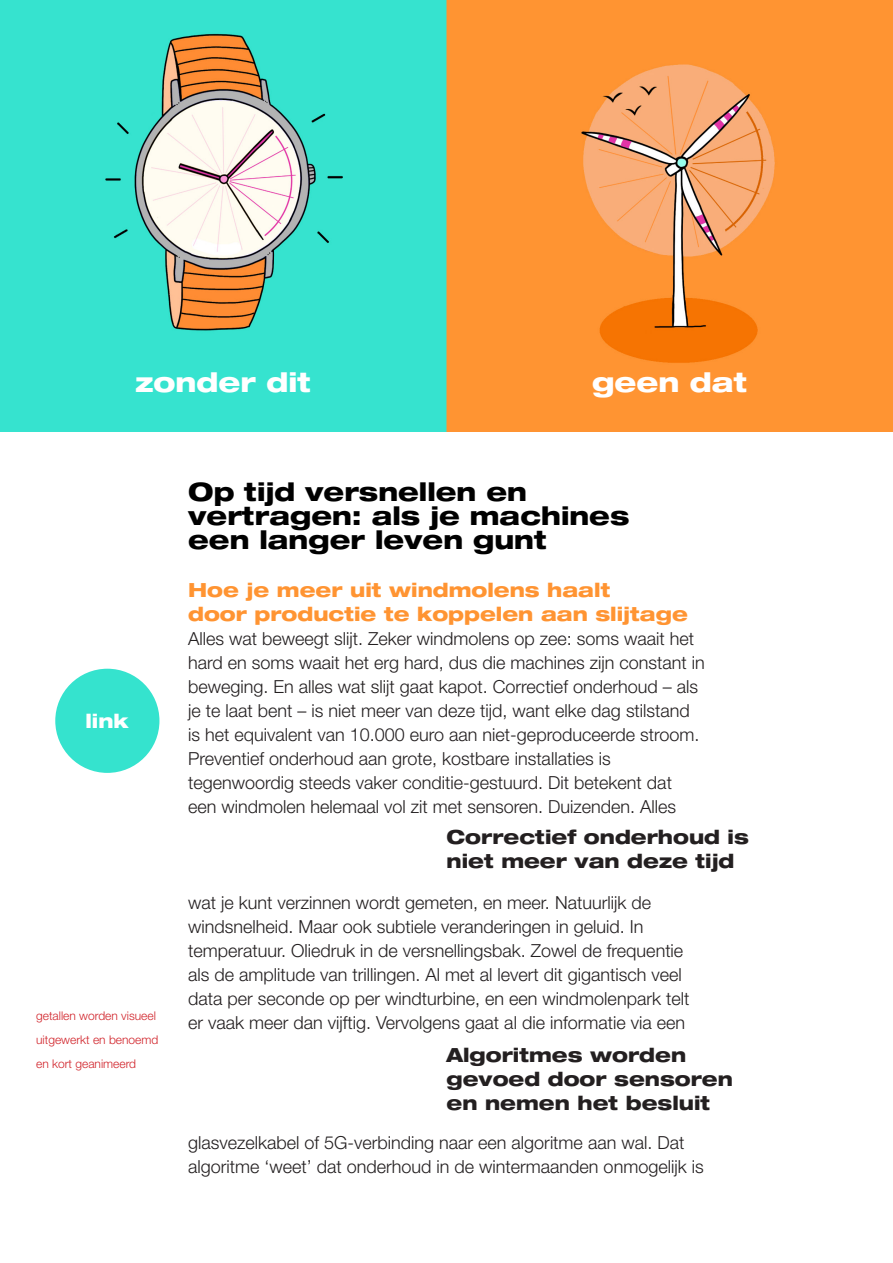
<style>
.page{position:relative;width:893px;height:1263px;background:#fff}
.page>*{position:absolute;margin:0;border:0;box-sizing:border-box;transform-origin:0 0}
.t1{font:800 expanded 27px "Helvetica Neue LT Std";color:#fff}
.t2{font:800 expanded 25.5px/24px "Helvetica Neue LT Std";color:#000}
.t3{font:800 expanded 19.5px/24px "Helvetica Neue LT Std";color:#231f20}
.t4{font:800 expanded 19.5px/24px "Helvetica Neue LT Std";color:#ff9432}
.t5{font:800 expanded 19.5px "Helvetica Neue LT Std";color:#fff}
.t6{font:300 18px/24px "Helvetica Neue LT Std";color:#231f20}
.t7{font:300 12px/24px "Helvetica Neue LT Std";color:#d1232a}
</style>
<div class="page">
<div style="left:55px;top:669px;width:104px;height:104px;background:#35e3ce;border-radius:50%"></div>
<img style="left:0;top:0;width:893px;height:432px">
<p class="t1" style="left:136px;top:365px;width:177px">zonder dit</p>
<p class="t1" style="left:592px;top:365px;width:157px">geen dat</p>
<p class="t5" style="left:85px;top:708px;width:45px">link</p>
<p class="t7" style="left:36px;top:1003px;width:124px">getallen worden visueel uitgewerkt en benoemd en kort geanimeerd</p>
<p class="t2" style="left:188px;top:479px;width:443px">Op tijd versnellen en vertragen: als je machines een langer leven gunt</p>
<p class="t4" style="left:188px;top:577px;width:501px">Hoe je meer uit windmolens haalt<br>door productie te koppelen aan slijtage</p>
<p class="t6" style="left:188px;top:626px;width:518px">Alles wat beweegt slijt. Zeker windmolens op zee: soms waait het hard en soms waait het erg hard, dus die machines zijn constant in beweging. En alles wat slijt gaat kapot. Correctief onderhoud – als je te laat bent – is niet meer van deze tijd, want elke dag stilstand is het equivalent van 10.000 euro aan niet-geproduceerde stroom.<br>Preventief onderhoud aan grote, kostbare installaties is tegenwoordig steeds vaker conditie-gestuurd. Dit betekent dat een windmolen helemaal vol zit met sensoren. Duizenden. Alles</p>
<p class="t3" style="left:446px;top:825px;width:304px">Correctief onderhoud is niet meer van deze tijd</p>
<p class="t6" style="left:188px;top:890px;width:503px">wat je kunt verzinnen wordt gemeten, en meer. Natuurlijk de windsnelheid. Maar ook subtiele veranderingen in geluid. In temperatuur. Oliedruk in de versnellingsbak. Zowel de frequentie als de amplitude van trillingen. Al met al levert dit gigantisch veel data per seconde op per windturbine, en een windmolenpark telt er vaak meer dan vijftig. Vervolgens gaat al die informatie via een</p>
<p class="t3" style="left:446px;top:1042px;width:288px">Algoritmes worden gevoed door sensoren en nemen het besluit</p>
<p class="t6" style="left:188px;top:1130px;width:517px">glasvezelkabel of 5G-verbinding naar een algoritme aan wal. Dat algoritme ‘weet’ dat onderhoud in de wintermaanden onmogelijk is</p>
</div>
